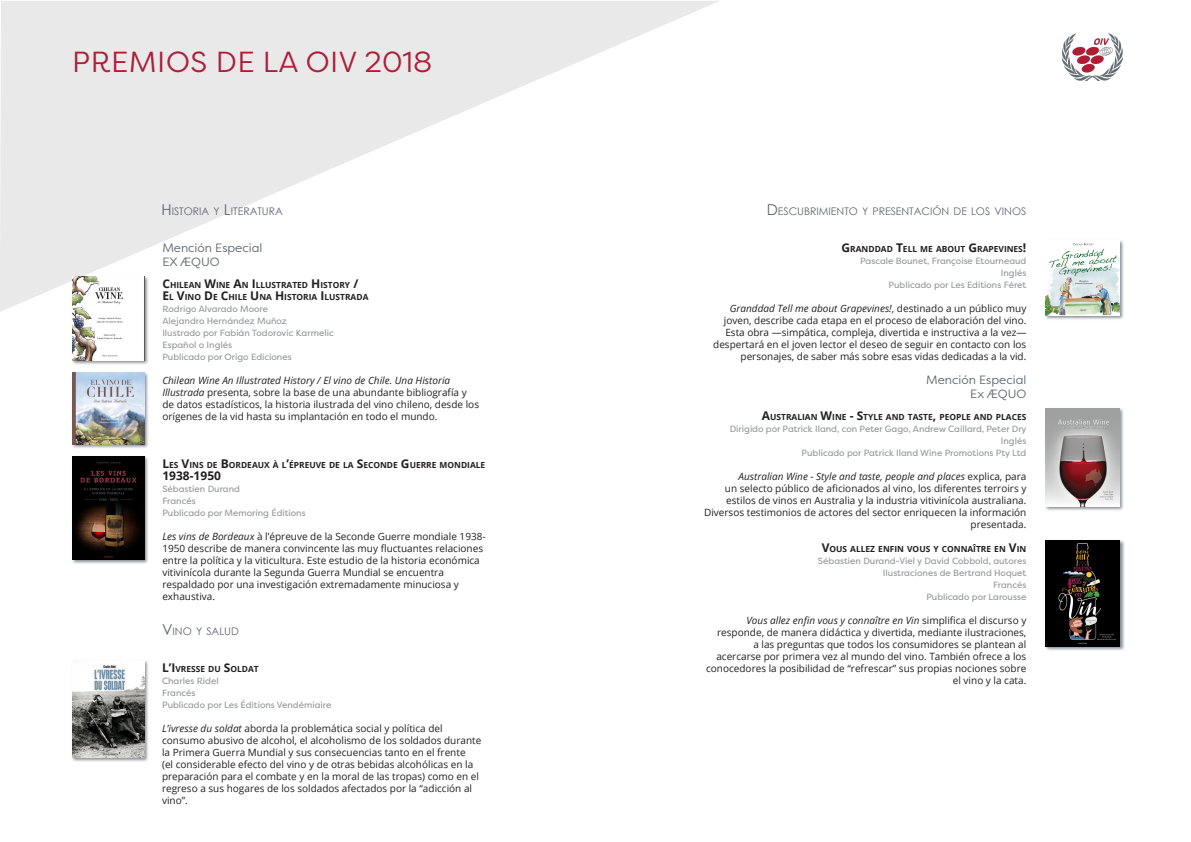
<style>
.page{position:relative;width:1191px;height:842px;background:#fff}
.page>*{position:absolute;margin:0;border:0;box-sizing:border-box;transform-origin:0 0}
.titrecategorie_pair{font:29px "Filson Pro";letter-spacing:.02em;color:#ad1e37}
.Normal_droite{font:12px/14px "Filson Pro";color:#5d6771}
.titre_livre_rouge_ga{font:700 12px "Open Sans";color:#231f20}
.en_tete_pair_copie{font:10.5px "Century Gothic";color:#5d6771}
.en_tete_impair{font:10.5px "Century Gothic";color:#5d6771}
.texte_droite{font:10px/12px "Open Sans";color:#231f20;text-align:right}
.texte_gauche{font:10px/12px "Open Sans";color:#231f20}
.titre_livre_rouge_ga-2{font:10px/12px "Open Sans";color:#231f20}
.titre_livre_rouge_dr{font:9px/12px "Filson Pro";color:#939598;text-align:right}
.titre_livre_rouge_ga-3{font:9px/12px "Filson Pro";color:#939598}
.titre_livre_rouge_ga-4{font:700 8.4px/12px "Open Sans";color:#231f20}
.titre_livre_rouge_dr-2{font:700 8.4px "Open Sans";color:#231f20}
.s1{font-size:15px}
.s2{font-size:12px}
.s3{font-style:italic}
</style>
<div class="page">
<svg style="left:0;top:1px;width:719px;height:311px;fill:#e9e9ea"></svg>
<div style="left:71px;top:275px;width:78px;height:90px;background:#5d6771;opacity:.75"></div>
<img style="left:72px;top:276px;width:72px;height:84px">
<div style="left:71px;top:371px;width:78px;height:78px;background:#5d6771;opacity:.75"></div>
<img style="left:72px;top:372px;width:72px;height:72px">
<div style="left:71px;top:455px;width:78px;height:110px;background:#5d6771;opacity:.75"></div>
<img style="left:72px;top:456px;width:72px;height:104px">
<div style="left:71px;top:659px;width:78px;height:104px;background:#5d6771;opacity:.75"></div>
<img style="left:72px;top:660px;width:72px;height:98px">
<div style="left:1044px;top:239px;width:80px;height:81px;background:#5d6771;opacity:.75"></div>
<img style="left:1045px;top:240px;width:74px;height:75px">
<div style="left:1044px;top:407px;width:80px;height:104px;background:#5d6771;opacity:.75"></div>
<img style="left:1045px;top:408px;width:74px;height:98px">
<div style="left:1044px;top:539px;width:80px;height:112px;background:#5d6771;opacity:.75"></div>
<img style="left:1045px;top:540px;width:75px;height:106px">
<img style="left:1062px;top:33px;width:61px;height:47px">
<p class="titrecategorie_pair" style="left:72px;top:43px;width:361px">PREMIOS DE LA OIV 2018</p>
<p class="en_tete_impair" style="left:161px;top:204px;width:123px"><span class="s1">H</span>ISTORIA Y <span class="s1">L</span>ITERATURA</p>
<p class="Normal_droite" style="left:162px;top:240px;width:102px">Mención Especial<br>EX ÆQUO</p>
<p class="titre_livre_rouge_ga-4" style="left:162px;top:279px;width:208px"><span class="s2">C</span>HILEAN <span class="s2">W</span>INE <span class="s2">A</span>N <span class="s2">I</span> LLUSTRATED <span class="s2">H</span> ISTORY <span class="s2">/<br>E</span> L <span class="s2">V</span>INO <span class="s2">D</span> E <span class="s2">C</span>HILE <span class="s2">U</span> NA <span class="s2">H</span> ISTORIA <span class="s2">I</span> LUSTRADA</p>
<p class="titre_livre_rouge_ga-3" style="left:162px;top:303px;width:173px">Rodrigo Alvarado Moore<br>Alejandro Hernández Muñoz<br>Ilustrado por Fabián Todorovic Karmelic<br>Español o Inglés<br>Publicado por Origo Ediciones</p>
<p class="texte_gauche" style="left:162px;top:374px;width:318px"><span class="s3">Chilean Wine An Illustrated History / El vino de Chile. Una Historia Illustrada</span> presenta, sobre la base de una abundante bibliografía y de datos estadísticos, la historia ilustrada del vino chileno, desde los orígenes de la vid hasta su implantación en todo el mundo.</p>
<p class="titre_livre_rouge_ga-4" style="left:162px;top:459px;width:324px"><span class="s2">L</span>ES <span class="s2">V</span>INS DE <span class="s2">B</span>ORDEAUX À L<span class="s2">’</span>ÉPREUVE DE LA <span class="s2">S</span>ECONDE <span class="s2">G</span> UERRE MONDIALE</p>
<p class="titre_livre_rouge_ga" style="left:162px;top:467px;width:60px">1938-1950</p>
<p class="titre_livre_rouge_ga-3" style="left:162px;top:483px;width:145px">Sébastien Durand<br>Francés<br>Publicado por Memoring Éditions</p>
<p class="texte_gauche" style="left:162px;top:530px;width:325px"><span class="s3">Les vins de Bordeaux</span> à l’épreuve de la Seconde Guerre mondiale 1938- 1950 describe de manera convincente las muy fluctuantes relaciones entre la política y la viticultura. Este estudio de la historia económica vitivinícola durante la Segunda Guerra Mundial se encuentra respaldado por una investigación extremadamente minuciosa y exhaustiva.</p>
<p class="en_tete_impair" style="left:162px;top:624px;width:78px"><span class="s1">V</span>INO Y SALUD</p>
<p class="titre_livre_rouge_ga-4" style="left:162px;top:663px;width:98px"><span class="s2">L’I</span>VRESSE DU <span class="s2">S</span>OLDAT</p>
<p class="titre_livre_rouge_ga-3" style="left:162px;top:675px;width:171px">Charles Ridel<br>Francés<br>Publicado por Les Éditions Vendémiaire</p>
<p class="titre_livre_rouge_ga-2" style="left:162px;top:722px;width:321px"><span class="s3">L’ivresse du soldat</span> aborda la problemática social y política del consumo abusivo de alcohol, el alcoholismo de los soldados durante la Primera Guerra Mundial y sus consecuencias tanto en el frente<br>(el considerable efecto del vino y de otras bebidas alcohólicas en la preparación para el combate y en la moral de las tropas) como en el regreso a sus hogares de los soldados afectados por la “adicción al vino”.</p>
<p class="en_tete_pair_copie" style="left:766px;top:204px;width:261px"><span class="s1">D</span>ESCUBRIMIENTO Y PRESENTACIÓN DE LOS VINOS</p>
<p class="titre_livre_rouge_dr-2" style="left:841px;top:243px;width:186px"><span class="s2">G</span>RANDDAD <span class="s2">T</span>ELL ME ABOUT <span class="s2">G</span>RAPEVINES<span class="s2">!</span></p>
<p class="titre_livre_rouge_dr" style="left:860px;top:255px;width:168px">Pascale Bounet, Françoise Etourneaud<br>Inglés<br>Publicado por Les Editions Féret</p>
<p class="texte_droite" style="left:713px;top:302px;width:315px"><span class="s3">Granddad Tell me about Grapevines!</span>, destinado a un público muy joven, describe cada etapa en el proceso de elaboración del vino.<br>Esta obra —simpática, compleja, divertida e instructiva a la vez— despertará en el joven lector el deseo de seguir en contacto con los personajes, de saber más sobre esas vidas dedicadas a la vid.</p>
<p class="Normal_droite" style="left:926px;top:372px;width:102px;text-align:right">Mención Especial<br>Ex ÆQUO</p>
<p class="titre_livre_rouge_dr-2" style="left:762px;top:411px;width:266px"><span class="s2">A</span>USTRALIAN <span class="s2">W</span>INE <span class="s2">- S</span>TYLE AND TASTE<span class="s2">,</span> PEOPLE AND PLACES</p>
<p class="titre_livre_rouge_dr" style="left:729px;top:423px;width:298px">Dirigido por Patrick Iland, con Peter Gago, Andrew Caillard, Peter Dry<br>Inglés<br>Publicado por Patrick Iland Wine Promotions Pty Ltd</p>
<p class="texte_droite" style="left:704px;top:470px;width:324px"><span class="s3">Australian Wine - Style and taste, people and places</span> explica, para<br>un selecto público de aficionados al vino, los diferentes terroirs y estilos de vinos en Australia y la industria vitivinícola australiana.<br>Diversos testimonios de actores del sector enriquecen la información presentada.</p>
<p class="titre_livre_rouge_dr-2" style="left:821px;top:543px;width:206px"><span class="s2">V</span>OUS ALLEZ ENFIN VOUS Y CONNAÎTRE EN <span class="s2">V</span>IN</p>
<p class="titre_livre_rouge_dr" style="left:818px;top:555px;width:210px">Sébastien Durand-Viel y David Cobbold, autores<br>Ilustraciones de Bertrand Hoquet<br>Francés<br>Publicado por Larousse</p>
<p class="texte_droite" style="left:706px;top:614px;width:322px"><span class="s3">Vous allez enfin vous y connaître en Vin</span> simplifica el discurso y responde, de manera didáctica y divertida, mediante ilustraciones,<br>a las preguntas que todos los consumidores se plantean al acercarse por primera vez al mundo del vino. También ofrece a los conocedores la posibilidad de “refrescar” sus propias nociones sobre el vino y la cata.</p>
</div>
